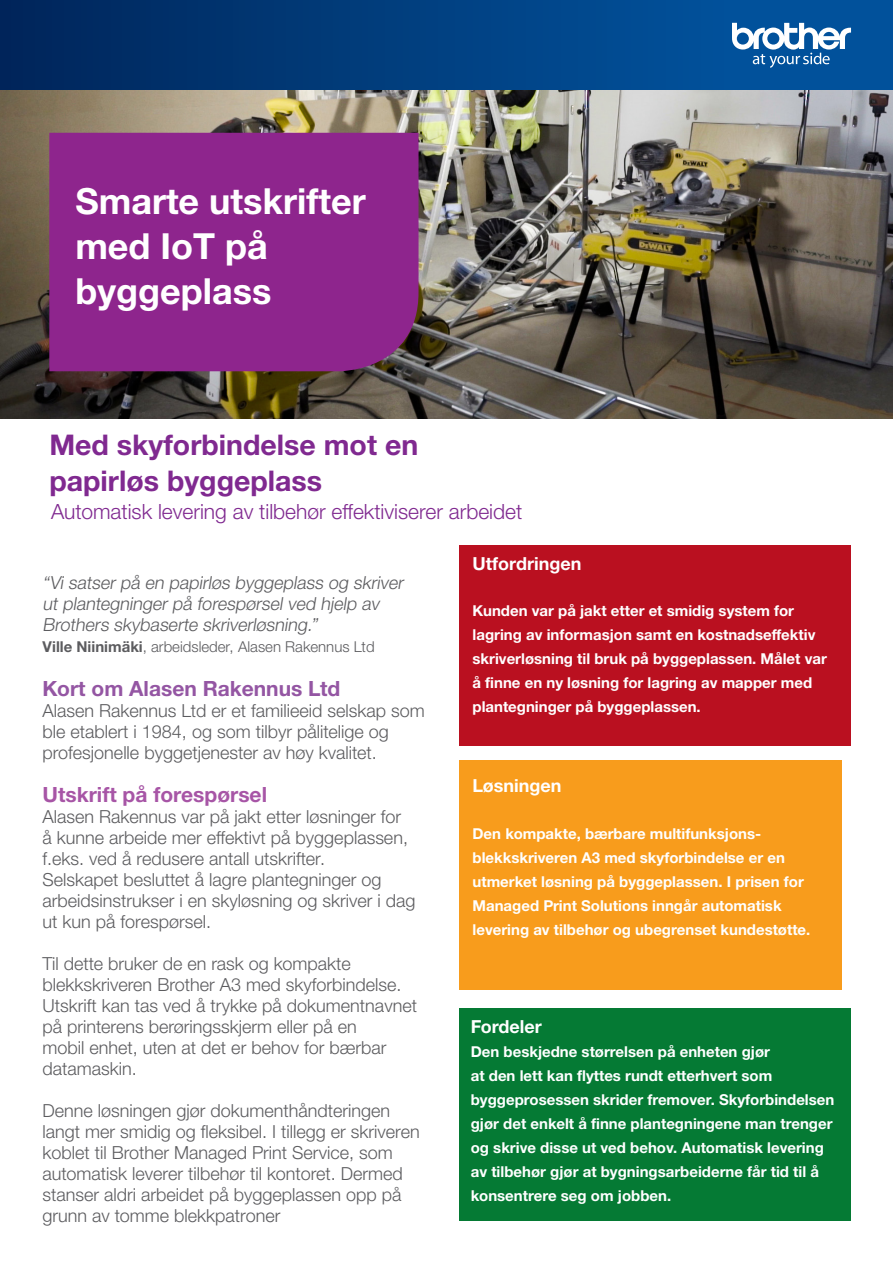
<style>
.page{position:relative;width:893px;height:1263px;background:#fff}
.page>*{position:absolute;margin:0;border:0;box-sizing:border-box;transform-origin:0 0}
.t1{font:700 36px/45px "Helvetica Neue LTW1 G";color:#fff}
.Quote_main{font:700 28.5px/36px "Helvetica Neue LTW1 G";color:#802990}
.Quote_main-2{font:300 21px "Helvetica Neue LTW1 G";color:#802990}
.t2{font:700 21px "Helvetica Neue LTW1 G";color:#9456a3}
.t3{font:700 21px "Helvetica Neue LTW1 G";color:#a755a6}
.t4{font:300 18px/21px "Helvetica Neue LTW1 G";color:#5c5c5f}
.t5{font:italic 300 18px/21px "Helvetica Neue LTW1 G";color:#5c5c5f}
.t6{font:700 18px "Helvetica Neue LTW1 G";color:#fff}
.t7{font:700 15px/24px "Helvetica Neue LTW1 G";color:#fff}
.t8{font:300 15px "Helvetica Neue LTW1 G";color:#5c5c5f}
.s1{font-weight:700}
</style>
<div class="page">
<div style="left:0;top:0;width:733px;height:89px;background:linear-gradient(to right,#00255a,#01529c)"></div>
<div style="left:731px;top:0;width:162px;height:89px;background:#01519b"></div>
<svg style="left:732px;top:23px;width:119px;height:45px"></svg>
<div style="left:459px;top:545px;width:391px;height:200px;background:#ba1020"></div>
<div style="left:459px;top:760px;width:383px;height:229px;background:#f89c1c"></div>
<div style="left:459px;top:1008px;width:391px;height:212px;background:#057a34"></div>
<img style="left:0;top:90px;width:893px;height:328px">
<div style="left:46px;top:130px;width:375px;height:244px;background:#8e258d"></div>
<p class="t1" style="left:75px;top:178px;width:292px">Smarte utskrifter med IoT på byggeplass</p>
<p class="Quote_main" style="left:49px;top:426px;width:370px">Med skyforbindelse mot en papirløs byggeplass</p>
<p class="Quote_main-2" style="left:51px;top:499px;width:473px">Automatisk levering av tilbehør effektiviserer arbeidet</p>
<p class="t5" style="left:43px;top:572px;width:366px">“Vi satser på en papirløs byggeplass og skriver ut plantegninger på forespørsel ved hjelp av<br>Brothers skybaserte skriverløsning.”</p>
<p class="t8" style="left:43px;top:638px;width:334px"><span class="s1">Ville Niinimäki</span>, arbeidsleder, Alasen Rakennus Ltd</p>
<p class="t2" style="left:43px;top:675px;width:299px">Kort om Alasen Rakennus Ltd</p>
<p class="t4" style="left:43px;top:700px;width:384px">Alasen Rakennus Ltd er et familieeid selskap som ble etablert i 1984, og som tilbyr pålitelige og profesjonelle byggetjenester av høy kvalitet.</p>
<p class="t3" style="left:43px;top:782px;width:226px">Utskrift på forespørsel</p>
<p class="t4" style="left:43px;top:806px;width:375px">Alasen Rakennus var på jakt etter løsninger for<br>å kunne arbeide mer effektivt på byggeplassen, f.eks. ved å redusere antall utskrifter.<br>Selskapet besluttet å lagre plantegninger og arbeidsinstrukser i en skyløsning og skriver i dag ut kun på forespørsel.</p>
<p class="t4" style="left:43px;top:953px;width:376px">Til dette bruker de en rask og kompakte blekkskriveren Brother A3 med skyforbindelse.<br>Utskrift kan tas ved å trykke på dokumentnavnet på printerens berøringsskjerm eller på en<br>mobil enhet, uten at det er behov for bærbar datamaskin.</p>
<p class="t4" style="left:43px;top:1100px;width:379px">Denne løsningen gjør dokumenthåndteringen langt mer smidig og fleksibel. I tillegg er skriveren koblet til Brother Managed Print Service, som automatisk leverer tilbehør til kontoret. Dermed stanser aldri arbeidet på byggeplassen opp på grunn av tomme blekkpatroner</p>
<p class="t6" style="left:472px;top:552px;width:110px">Utfordringen</p>
<p class="t7" style="left:472px;top:599px;width:356px">Kunden var på jakt etter et smidig system for lagring av informasjon samt en kostnadseffektiv skriverløsning til bruk på byggeplassen. Målet var å finne en ny løsning for lagring av mapper med plantegninger på byggeplassen.</p>
<p class="t6" style="left:472px;top:775px;width:91px">Løsningen</p>
<p class="t7" style="left:472px;top:821px;width:339px">Den kompakte, bærbare multifunksjons&shy;blekkskriveren A3 med skyforbindelse er en utmerket løsning på byggeplassen. I prisen for Managed Print Solutions inngår automatisk levering av tilbehør og ubegrenset kundestøtte.</p>
<p class="t6" style="left:471px;top:1015px;width:73px">Fordeler</p>
<p class="t7" style="left:471px;top:1039px;width:365px">Den beskjedne størrelsen på enheten gjør<br>at den lett kan flyttes rundt etterhvert som byggeprosessen skrider fremover. Skyforbindelsen gjør det enkelt å finne plantegningene man trenger og skrive disse ut ved behov. Automatisk levering av tilbehør gjør at bygningsarbeiderne får tid til å konsentrere seg om jobben.</p>
</div>
